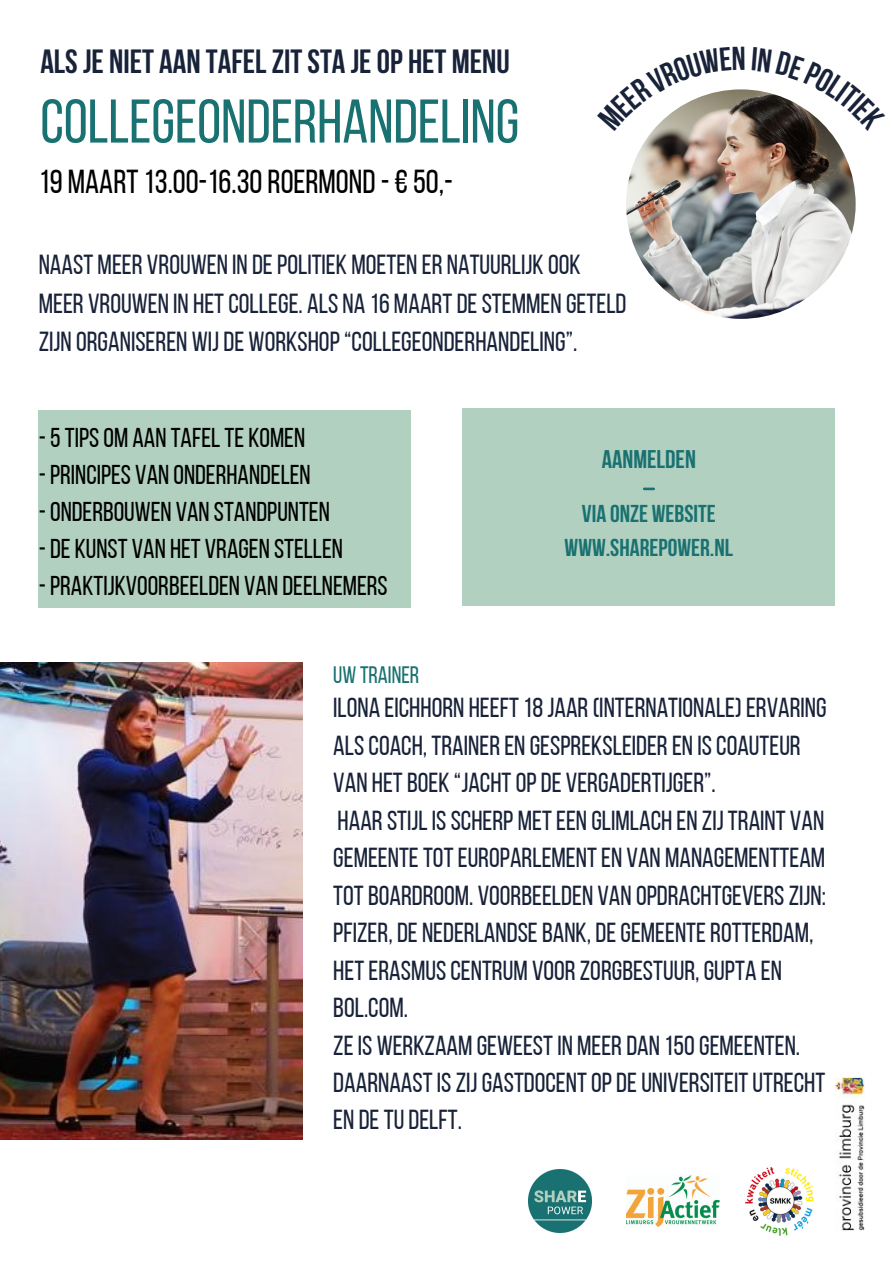
<style>
.page{position:relative;width:894px;height:1264px;background:#fff}
.page>*{position:absolute;margin:0;border:0;box-sizing:border-box;transform-origin:0 0}
.t1{font:61.5px "Bebas Neue";color:#197171}
.t2{font:700 33.45px "Bebas Neue";color:#182239}
.t3{font:33.15px "Bebas Neue";color:#000}
.t4{font:27.45px/37.5px "Bebas Neue";color:#182239}
.t5{font:27.15px "Bebas Neue";color:#000}
.t6{font:700 25.5px "Bebas Neue";color:#197171}
.t7{font:700 24.3px "Bebas Neue";color:#197171}
.t8{font:23.7px "Bebas Neue";color:#197171}
</style>
<div class="page">
<img style="left:626px;top:89px;width:229px;height:230px;border-radius:50%">
<div style="left:462px;top:408px;width:373px;height:197px;background:#b1d0c0"></div>
<svg style="left:644px;top:487px;width:9px;height:3px"></svg>
<img style="left:626px;top:1175px;width:93px;height:51px">
<img style="left:835px;top:1077px;width:29px;height:153px">
<img style="left:528px;top:1169px;width:63px;height:63px">
<img style="left:745px;top:1167px;width:69px;height:69px">
<div style="left:38px;top:410px;width:373px;height:197px;background:#b1d0c0"></div>
<img style="left:0;top:662px;width:302px;height:477px">
<svg style="left:652px;top:89px;width:92px;height:42px"></svg>
<svg style="left:751px;top:90px;width:78px;height:41px"></svg>
<p class="t2" style="left:40px;top:48px;width:470px">ALSJE NIET AAN TAFELZITSTA JEOP HET MENU</p>
<p class="t1" style="left:40px;top:96px;width:480px">COLLEGEONDERHANDELING</p>
<p class="t3" style="left:39px;top:168px;width:415px">19 MAART13.00-16.30ROERMOND-€50,-</p>
<p class="t4" style="left:39px;top:249px;width:543px">NAAST MEER VROUWEN IN DEPOLITIEK MOETEN ER NATUURLIJK OOK</p>
<p class="t4" style="left:39px;top:287px;width:589px">MEER VROUWEN IN HETCOLLEGE. ALS NA 16 MAARTDESTEMMEN GETELD</p>
<p class="t4" style="left:39px;top:325px;width:540px">ZIJN ORGANISEREN WIJDE WORKSHOP“COLLEGEONDERHANDELING”.</p>
<p class="t5" style="left:39px;top:426px;width:268px">-5TIPSOM AAN TAFELTE KOMEN</p>
<p class="t5" style="left:39px;top:463px;width:273px">-PRINCIPES VAN ONDERHANDELEN</p>
<p class="t5" style="left:39px;top:500px;width:292px">-ONDERBOUWEN VAN STANDPUNTEN</p>
<p class="t5" style="left:39px;top:538px;width:306px">-DE KUNST VAN HET VRAGEN STELLEN</p>
<p class="t5" style="left:39px;top:575px;width:350px">-PRAKTIJKVOORBEELDEN VAN DEELNEMERS</p>
<p class="t6" style="left:601px;top:449px;width:96px">AANMELDEN</p>
<p class="t7" style="left:581px;top:504px;width:135px">VIA ONZE WEBSITE</p>
<p class="t7" style="left:564px;top:538px;width:170px">WWW.SHAREPOWER.NL</p>
<p class="t8" style="left:333px;top:665px;width:87px">UW TRAINER</p>
<p class="t4" style="left:333px;top:691px;width:494px">ILONA EICHHORN HEEFT18JAAR(INTERNATIONALE)ERVARING<br>ALSCOACH, TRAINEREN GESPREKSLEIDEREN ISCOAUTEUR<br>VAN HETBOEK “JACHTOPDE VERGADERTIJGER”.</p>
<p class="t4" style="left:333px;top:804px;width:494px">HAARSTIJLISSCHERP METEEN GLIMLACH EN ZIJTRAINT VAN GEMEENTETOTEUROPARLEMENTEN VAN MANAGEMENTTEAM TOTBOARDROOM. VOORBEELDEN VAN OPDRACHTGEVERSZIJN:<br>PFIZER, DE NEDERLANDSEBANK, DEGEMEENTEROTTERDAM, HETERASMUSCENTRUM VOORZORGBESTUUR, GUPTA EN BOL.COM.</p>
<p class="t4" style="left:333px;top:1028px;width:493px">ZEIS WERKZAAM GEWEESTIN MEERDAN 150GEMEENTEN.<br>DAARNAASTISZIJGASTDOCENTOPDEUNIVERSITEITUTRECHT<br>EN DETUDELFT.</p>
</div>
